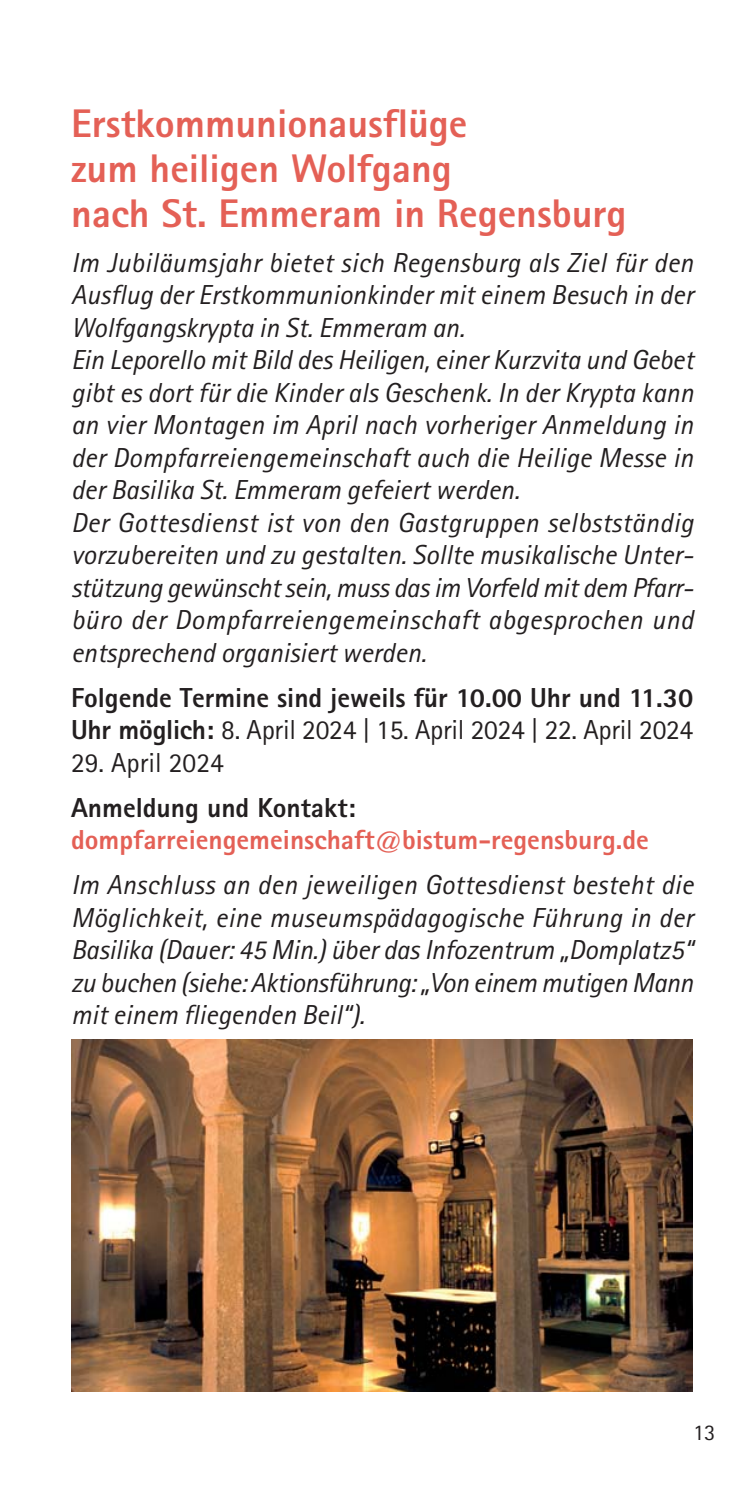
<style>
.page{position:relative;width:744px;height:1491px;background:#fff}
.page>*{position:absolute;margin:0;border:0;box-sizing:border-box;transform-origin:0 0}
.t1{font:800 40px/45px "Rotis Sans Serif";color:#e46056}
.t2{font:italic 27.5px/32.5px "Rotis Sans Serif";color:#231f20}
.t3{font:800 27.5px/32.5px "Rotis Sans Serif";color:#231f20}
.t4{font:800 27.5px "Rotis Sans Serif";color:#e46056}
.t5{font:27.5px "Rotis Sans Serif";color:#231f20}
.t6{font:22.5px "Rotis Sans Serif";color:#231f20}
.s1{font-weight:400}
</style>
<div class="page">
<img style="left:71px;top:1039px;width:622px;height:353px">
<h1 class="t1" style="left:71px;top:105px;width:557px">Erstkommunionausflüge<br>zum heiligen Wolfgang<br>nach St. Emmeram in Regensburg</h1>
<p class="t2" style="left:71px;top:249px;width:624px">Im Jubiläumsjahr bietet sich Regensburg als Ziel für den Ausflug der Erstkommunionkinder mit einem Besuch in der Wolfgangskrypta in St. Emmeram an.<br>Ein Leporello mit Bild des Heiligen, einer Kurzvita und Gebet gibt es dort für die Kinder als Geschenk. In der Krypta kann an vier Montagen im April nach vorheriger Anmeldung in der Dompfarreiengemeinschaft auch die Heilige Messe in der Basilika St. Emmeram gefeiert werden.<br>Der Gottesdienst ist von den Gastgruppen selbstständig vorzubereiten und zu gestalten. Sollte musikalische Unter&shy;stützung gewünscht sein, muss das im Vorfeld mit dem Pfarr&shy;büro der Dompfarreiengemeinschaft abgesprochen und entsprechend organisiert werden.</p>
<p class="t3" style="left:71px;top:684px;width:624px">Folgende Termine sind jeweils für 10.00 Uhr und 11.30<br>Uhr möglich: <span class="s1">8. April 2024 | 15. April 2024 | 22. April 2024</span></p>
<p class="t5" style="left:71px;top:753px;width:154px">29. April 2024</p>
<p class="t3" style="left:71px;top:794px;width:286px">Anmeldung und Kontakt:</p>
<p class="t4" style="left:71px;top:830px;width:579px">dompfarreiengemeinschaft@bistum-regensburg.de</p>
<p class="t2" style="left:71px;top:871px;width:624px;text-align:justify">Im Anschluss an den jeweiligen Gottesdienst besteht die Möglichkeit, eine museumspädagogische Führung in der Basilika (Dauer: 45 Min.) über das Infozentrum „Domplatz5“ zu buchen (siehe: Aktionsführung: „Von einem mutigen Mann mit einem fliegenden Beil“).</p>
<p class="t6" style="left:693px;top:1424px;width:24px">13</p>
</div>
